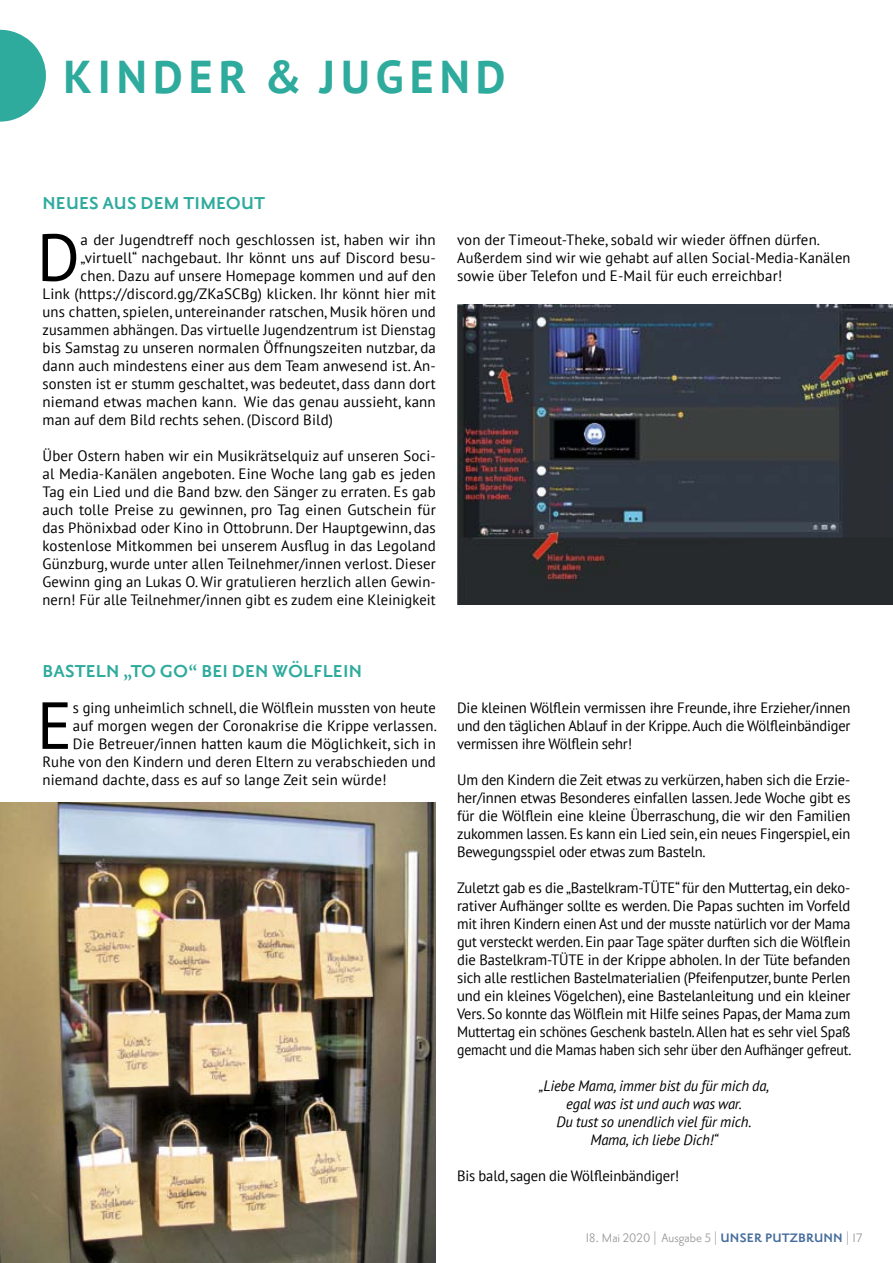
<style>
.page{position:relative;width:893px;height:1263px;background:#fff}
.page>*{position:absolute;margin:0;border:0;box-sizing:border-box;transform-origin:0 0}
.t1{font:66.45px "PT Sans";color:#000}
.t2{font:700 45.9px "PT Sans";color:#2eab9d}
.t3{font:700 21px "Priori Sans OT";letter-spacing:.01em;color:#2eab9d}
.t4{font:15px/18px "PT Sans";letter-spacing:.01em;color:#000;text-align:justify}
.t5{font:italic 15px/18px "PT Sans";letter-spacing:-.01em;color:#000;text-align:center}
.t6{font:15px "PT Sans";letter-spacing:.01em;color:#000;scale:.96 1}
.t7{font:15px "Priori Sans OT";color:#989999}
.t8{font:15px "PT Sans";letter-spacing:-.01em;color:#000}
.s1{font-weight:700;color:#466d9c}
</style>
<div class="page">
<svg style="left:0;top:30px;width:46px;height:92px"></svg>
<img style="left:0;top:803px;width:436px;height:460px">
<img style="left:457px;top:304px;width:436px;height:301px">
<h2 class="t2" style="left:63px;top:46px;width:65px">KINDER</h2>
<h2 class="t2" style="left:264px;top:46px;width:110px">&amp; JUGEND</h2>
<h3 class="t3" style="left:43px;top:193px;width:224px">Neues aus dem Timeout</h3>
<h1 class="t1" style="left:37px;top:215px;width:45px">D</h1>
<p class="t4" style="left:81px;top:230px;width:357px">a der Jugendtreff noch geschlossen ist, haben wir ihn</p>
<p class="t4" style="left:81px;top:248px;width:357px">„virtuell“ nachgebaut. Ihr könnt uns auf Discord besu-</p>
<p class="t4" style="left:81px;top:266px;width:357px">chen. Dazu auf unsere Homepage kommen und auf den</p>
<p class="t4" style="left:43px;top:284px;width:395px">Link (https://discord.gg/ZKaSCBg) klicken. Ihr könnt hier mit</p>
<p class="t4" style="left:43px;top:302px;width:395px">uns chatten, spielen, untereinander ratschen, Musik hören und</p>
<p class="t6" style="left:43px;top:320px;width:411px">zusammen abhängen. Das virtuelle Jugendzentrum ist Dienstag</p>
<p class="t4" style="left:43px;top:338px;width:395px">bis Samstag zu unseren normalen Öffnungszeiten nutzbar, da</p>
<p class="t4" style="left:43px;top:356px;width:395px">dann auch mindestens einer aus dem Team anwesend ist. An-</p>
<p class="t4" style="left:43px;top:374px;width:395px">sonsten ist er stumm geschaltet, was bedeutet, dass dann dort</p>
<p class="t4" style="left:43px;top:392px;width:395px">niemand etwas machen kann. Wie das genau aussieht, kann</p>
<p class="t4" style="left:43px;top:410px;width:292px">man auf dem Bild rechts sehen. (Discord Bild)</p>
<p class="t4" style="left:43px;top:446px;width:395px">Über Ostern haben wir ein Musikrätselquiz auf unseren Soci&shy;al Media-Kanälen angeboten. Eine Woche lang gab es jeden Tag ein Lied und die Band bzw. den Sänger zu erraten. Es gab auch tolle Preise zu gewinnen, pro Tag einen Gutschein für das Phönixbad oder Kino in Ottobrunn. Der Hauptgewinn, das kostenlose Mitkommen bei unserem Ausflug in das Legoland Günzburg, wurde unter allen Teilnehmer/innen verlost. Dieser Gewinn ging an Lukas O. Wir gratulieren herzlich allen Gewin&shy;nern! Für alle Teilnehmer/innen gibt es zudem eine Kleinigkeit</p>
<p class="t4" style="left:457px;top:230px;width:395px;text-align:left">von der Timeout-Theke, sobald wir wieder öffnen dürfen.<br>Außerdem sind wir wie gehabt auf allen Social-Media-Kanälen sowie über Telefon und E-Mail für euch erreichbar!</p>
<h3 class="t3" style="left:43px;top:661px;width:321px">Basteln „to go“ bei den Wölflein</h3>
<h1 class="t1" style="left:37px;top:683px;width:37px">E</h1>
<p class="t6" style="left:73px;top:698px;width:380px">s ging unheimlich schnell, die Wölflein mussten von heute</p>
<p class="t4" style="left:73px;top:716px;width:366px">auf morgen wegen der Coronakrise die Krippe verlassen.</p>
<p class="t4" style="left:73px;top:734px;width:365px">Die Betreuer/innen hatten kaum die Möglichkeit, sich in</p>
<p class="t4" style="left:43px;top:752px;width:395px">Ruhe von den Kindern und deren Eltern zu verabschieden und</p>
<p class="t4" style="left:43px;top:770px;width:346px">niemand dachte, dass es auf so lange Zeit sein würde!</p>
<p class="t4" style="left:457px;top:698px;width:395px">Die kleinen Wölflein vermissen ihre Freunde, ihre Erzieher/innen und den täglichen Ablauf in der Krippe. Auch die Wölfleinbändiger vermissen ihre Wölflein sehr!</p>
<p class="t4" style="left:457px;top:770px;width:395px">Um den Kindern die Zeit etwas zu verkürzen, haben sich die Erzie&shy;her/innen etwas Besonderes einfallen lassen. Jede Woche gibt es für die Wölflein eine kleine Überraschung, die wir den Familien zukommen lassen. Es kann ein Lied sein, ein neues Fingerspiel, ein Bewegungsspiel oder etwas zum Basteln.</p>
<p class="t4" style="left:457px;top:878px;width:396px">Zuletzt gab es die „Bastelkram-TÜTE“ für den Muttertag, ein deko&shy;rativer Aufhänger sollte es werden. Die Papas suchten im Vorfeld mit ihren Kindern einen Ast und der musste natürlich vor der Mama gut versteckt werden. Ein paar Tage später durften sich die Wölflein die Bastelkram-TÜTE in der Krippe abholen. In der Tüte befanden sich alle restlichen Bastelmaterialien (Pfeifenputzer, bunte Perlen und ein kleines Vögelchen), eine Bastelanleitung und ein kleiner Vers. So konnte das Wölflein mit Hilfe seines Papas, der Mama zum Muttertag ein schönes Geschenk basteln. Allen hat es sehr viel Spaß gemacht und die Mamas haben sich sehr über den Aufhänger gefreut.</p>
<p class="t5" style="left:539px;top:1076px;width:232px">„Liebe Mama, immer bist du für mich da, egal was ist und auch was war.<br>Du tust so unendlich viel für mich.<br>Mama, ich liebe Dich!“</p>
<p class="t8" style="left:457px;top:1166px;width:224px">Bis bald, sagen die Wölfleinbändiger!</p>
<p class="t7" style="left:586px;top:1231px;width:278px">18. Mai 2020 | Ausgabe 5 | <span class="s1">Unser Putzbrunn</span> | 17</p>
</div>
